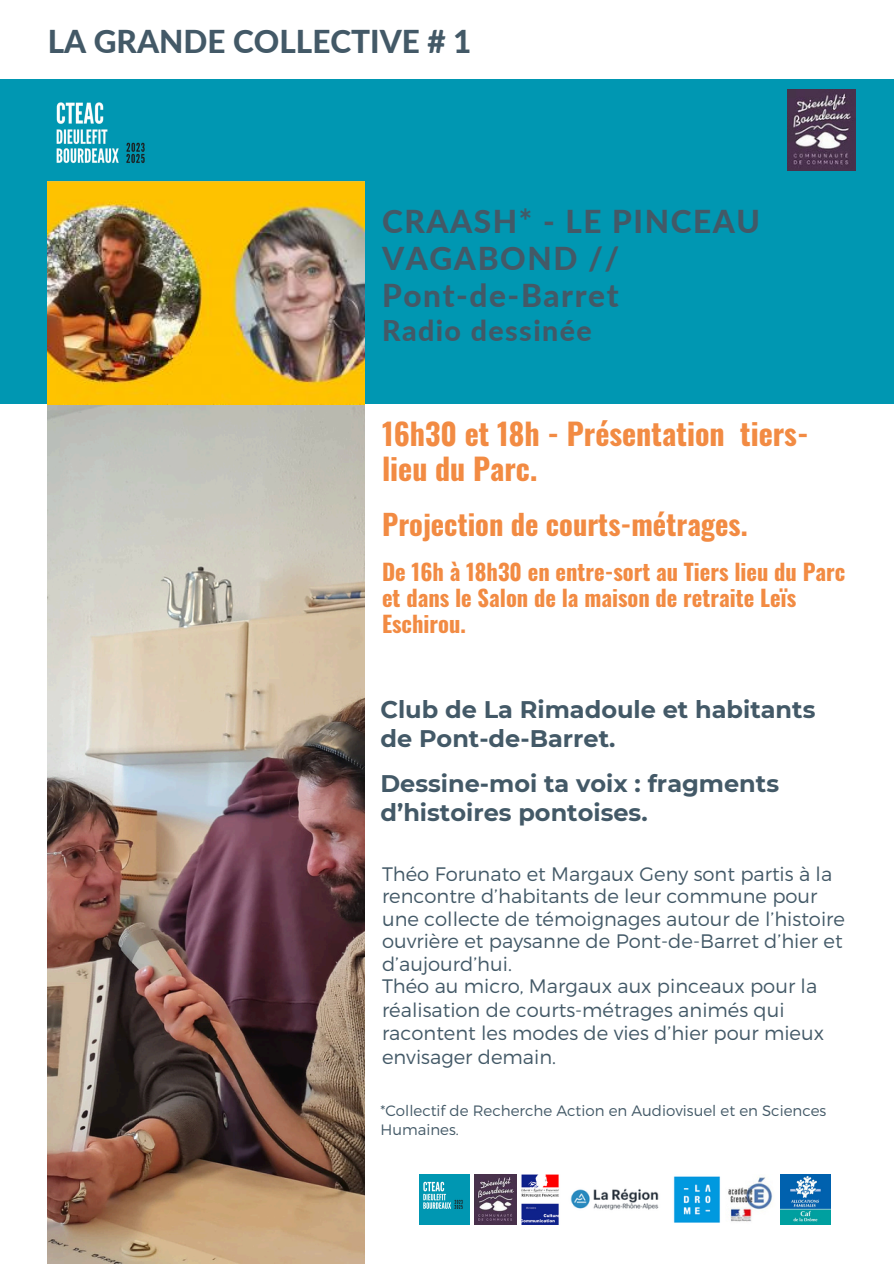
<style>
.page{position:relative;width:894px;height:1264px;background:#fff}
.page>*{position:absolute;margin:0;border:0;box-sizing:border-box;transform-origin:0 0}
.t1{font:800 31.5px/37.2px "Lato";letter-spacing:.05em;color:#435967}
.t2{font:800 31.5px "Lato";color:#435967}
.t3{font:700 30px/35.2px "Oswald";color:#f28b43}
.t4{font:700 28.5px "Oswald";color:#f28b43}
.t5{font:800 28.5px "Lato";letter-spacing:.05em;color:#435967}
.t6{font:700 24px/29.2px "Montserrat";color:#435967}
.t7{font:700 22.5px/26.2px "Oswald";color:#f28b43}
.t8{font:300 19.5px/23px "Montserrat";color:#435967}
.t9{font:300 15px/19.2px "Montserrat";color:#435967}
</style>
<div class="page">
<img style="left:48px;top:404px;width:316px;height:858px">
<svg style="left:0;top:80px;width:893px;height:324px;background:#2e9593"></svg>
<img style="left:48px;top:86px;width:112px;height:112px">
<img style="left:516px;top:1174px;width:43px;height:50px">
<img style="left:570px;top:1188px;width:89px;height:22px">
<img style="left:673px;top:1176px;width:47px;height:47px">
<img style="left:728px;top:1177px;width:45px;height:45px">
<img style="left:780px;top:1174px;width:50px;height:50px">
<img style="left:419px;top:1174px;width:50px;height:50px">
<img style="left:474px;top:1174px;width:42px;height:50px">
<img style="left:787px;top:89px;width:67px;height:81px">
<p class="t2" style="left:48px;top:21px;width:425px">LA GRANDE COLLECTIVE # 1</p>
<p class="t1" style="left:382px;top:202px;width:379px">CRAASH* - LE PINCEAU<br>VAGABOND //<br>Pont-de-Barret</p>
<p class="t5" style="left:382px;top:313px;width:211px">Radio dessinée</p>
<h3 class="t3" style="left:382px;top:414px;width:428px">16h30 et 18h - Présentation tiers&shy;lieu du Parc.</h3>
<h3 class="t4" style="left:382px;top:502px;width:367px">Projection de courts-métrages.</h3>
<h4 class="t7" style="left:382px;top:557px;width:464px">De 16h à 18h30 en entre-sort au Tiers lieu du Parc et dans le Salon de la maison de retraite Leïs<br>Eschirou.</h4>
<p class="t6" style="left:380px;top:694px;width:436px">Club de La Rimadoule et habitants de Pont-de-Barret.</p>
<h2 class="t6" style="left:380px;top:768px;width:400px">Dessine-moi ta voix : fragments d’histoires pontoises.</h2>
<h2 class="t8" style="left:382px;top:861px;width:464px">Théo Forunato et Margaux Geny sont partis à la rencontre d’habitants de leur commune pour une collecte de témoignages autour de l’histoire ouvrière et paysanne de Pont-de-Barret d’hier et d’aujourd’hui.<br>Théo au micro, Margaux aux pinceaux pour la réalisation de courts-métrages animés qui racontent les modes de vies d’hier pour mieux envisager demain.</h2>
<h3 class="t9" style="left:380px;top:1100px;width:447px">*Collectif de Recherche Action en Audiovisuel et en Sciences<br>Humaines.</h3>
</div>
